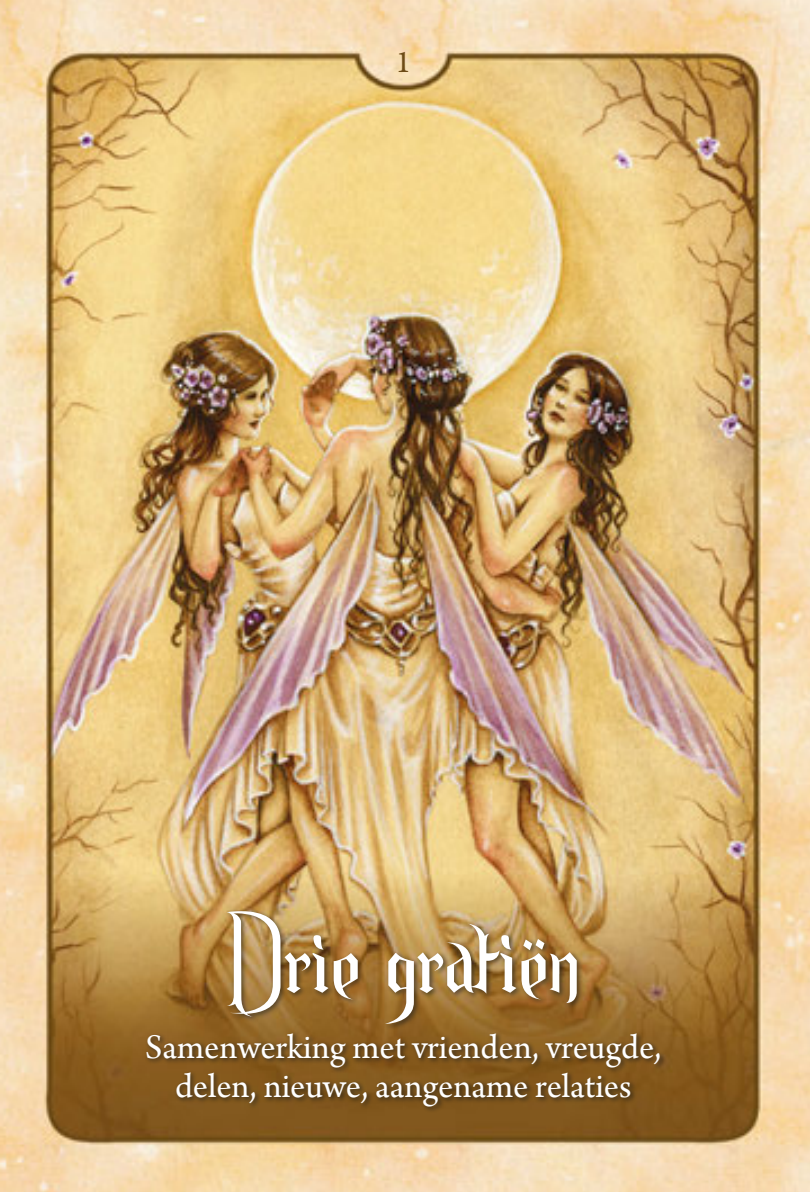
<style>
.page{position:relative;width:810px;height:1192px;background:#fff}
.page>*{position:absolute;margin:0;border:0;box-sizing:border-box;transform-origin:0 0}
.t1{font:72px "Endor";color:#fff}
.t2{font:36px/39px "Arno Pro";color:#fff;text-align:center}
.t3{font:33px "Arno Pro";color:#6d4c17}
</style>
<div class="page">
<img style="left:0;top:0;width:810px;height:1192px">
<div style="left:144px;top:908px;width:523px;height:205px;background:#1d1d1b;opacity:.55"></div>
<svg style="left:805px;top:0;width:5px;height:3px"></svg>
<svg style="left:805px;top:1189px;width:5px;height:3px"></svg>
<p class="t3" style="left:395px;top:43px;width:17px">1</p>
<h1 class="t1" style="left:226px;top:926px;width:355px">Drie gratiën</h1>
<p class="t2" style="left:145px;top:1029px;width:518px">Samenwerking met vrienden, vreugde, delen, nieuwe, aangename relaties</p>
</div>
